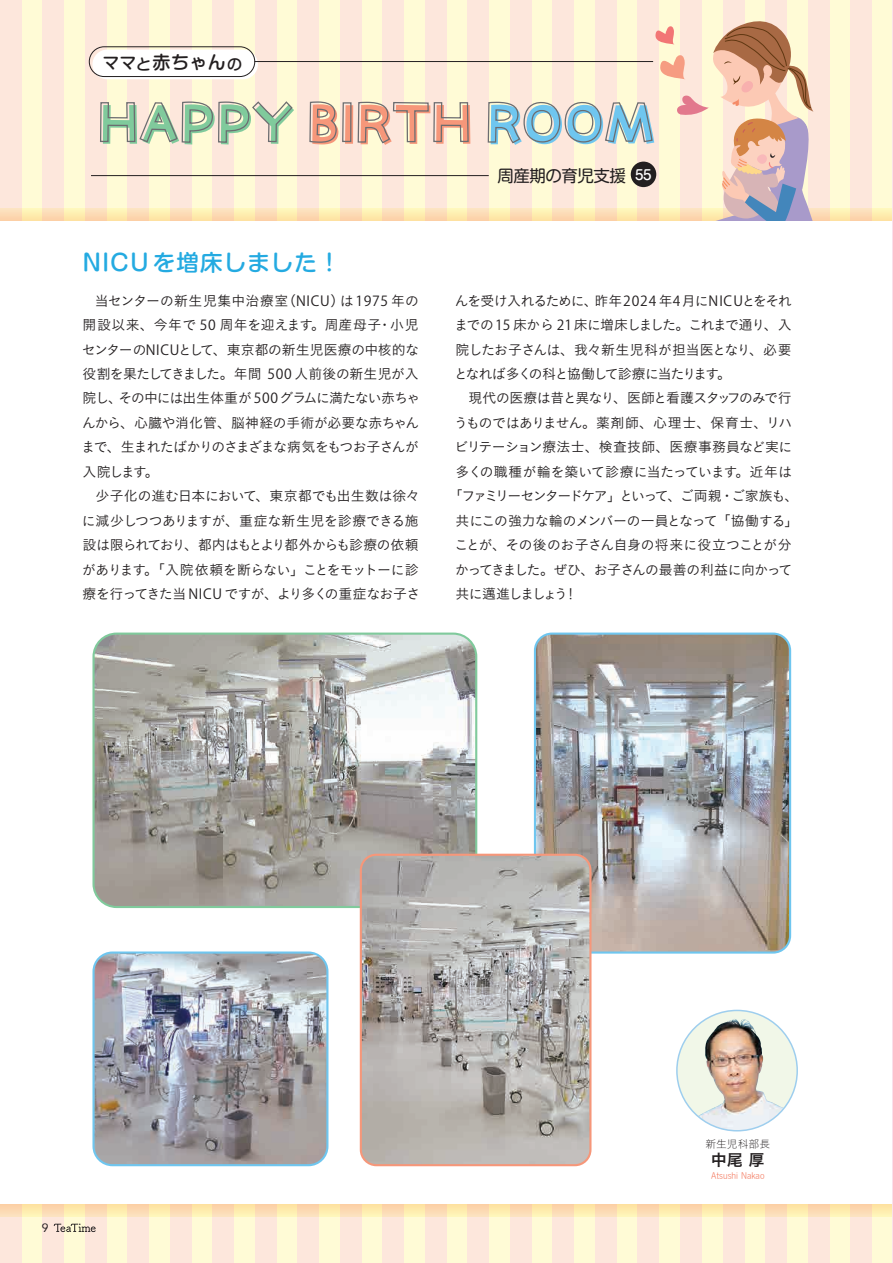
<style>
.page{position:relative;width:893px;height:1263px;background:#fffbd6}
.page>*{position:absolute;margin:0;border:0;box-sizing:border-box;transform-origin:0 0}
.t1{font:500 22.5px "P Shin M Go Pr 6 N";letter-spacing:.05em;color:#24aae1}
.t2{font:500 18px "P Shin M Go Pr 6 N";color:#231f20}
.t3{font:16.5px "P Shin M Go Pr 6 N";letter-spacing:-.03em;color:#231f20}
.t4{font:16.2px "Koburina Go Std N W6";color:#231f20}
.t5{font:13.8px "Koburina Go Std N W3";letter-spacing:-.04em;color:#231f20}
.t6{font:13.8px/24.5px "Koburina Go Std N W3";letter-spacing:-.06em;color:#231f20}
.t7{font:13.8px "Koburina Go Std N W3";letter-spacing:-.08em;color:#231f20}
.t8{font:13.8px/24.5px "Koburina Go Std N W3";letter-spacing:-.02em;color:#231f20}
.t9{font:13.8px "Koburina Go Std N W3";letter-spacing:-.015em;color:#231f20}
.t10{font:13.8px "Koburina Go Std N W3";letter-spacing:-.12em;color:#231f20}
.t11{font:13.8px "Koburina Go Std N W3";letter-spacing:-.1em;color:#231f20}
.t12{font:13.8px "Koburina Go Std N W3";letter-spacing:-.095em;color:#231f20}
.t13{font:13.8px "Koburina Go Std N W3";letter-spacing:.005em;color:#231f20}
.t14{font:13.8px "Koburina Go Std N W3";letter-spacing:.015em;color:#231f20}
.t15{font:13.8px "Koz Go Pro";letter-spacing:.05em;color:#231f20}
.t16{font:13.8px "Koburina Go Std N W3";letter-spacing:-.09em;color:#231f20}
.t17{font:500 13.5px "P Shin M Go Pr 6 N";color:#fff}
.t18{font:12px "Avenir";color:#231f20}
.t19{font:10.8px "Koburina Go Std N W1";color:#231f20}
.t20{font:9px "Koburina Go Std N W1";color:#f26648}
.s1{font-size:16.5px}
.s2{font-size:15px}
.s3{font-family:"Koburina Go Std N W3"}
.s4{font-family:"Koz Go Pro"}
</style>
<div class="page">
<div style="left:0;top:0;width:21px;height:1263px;background:#fde7dc"></div>
<div style="left:43px;top:0;width:21px;height:1263px;background:#fde7dc"></div>
<div style="left:85px;top:0;width:21px;height:1263px;background:#fde7dc"></div>
<div style="left:128px;top:0;width:21px;height:1263px;background:#fde7dc"></div>
<div style="left:170px;top:0;width:21px;height:1263px;background:#fde7dc"></div>
<div style="left:213px;top:0;width:21px;height:1263px;background:#fde7dc"></div>
<div style="left:255px;top:0;width:21px;height:1263px;background:#fde7dc"></div>
<div style="left:298px;top:0;width:21px;height:1263px;background:#fde7dc"></div>
<div style="left:340px;top:0;width:21px;height:1263px;background:#fde7dc"></div>
<div style="left:383px;top:0;width:21px;height:1263px;background:#fde7dc"></div>
<div style="left:425px;top:0;width:21px;height:1263px;background:#fde7dc"></div>
<div style="left:468px;top:0;width:21px;height:1263px;background:#fde7dc"></div>
<div style="left:510px;top:0;width:21px;height:1263px;background:#fde7dc"></div>
<div style="left:553px;top:0;width:21px;height:1263px;background:#fde7dc"></div>
<div style="left:595px;top:0;width:22px;height:1263px;background:#fde7dc"></div>
<div style="left:638px;top:0;width:21px;height:1263px;background:#fde7dc"></div>
<div style="left:680px;top:0;width:22px;height:1263px;background:#fde7dc"></div>
<div style="left:723px;top:0;width:21px;height:1263px;background:#fde7dc"></div>
<div style="left:765px;top:0;width:22px;height:1263px;background:#fde7dc"></div>
<div style="left:808px;top:0;width:21px;height:1263px;background:#fde7dc"></div>
<div style="left:850px;top:0;width:22px;height:1263px;background:#fde7dc"></div>
<svg style="left:0;top:208px;width:893px;height:13px;background:#fce2b2"></svg>
<svg style="left:0;top:1203px;width:893px;height:13px;background:#fde3b4"></svg>
<div style="left:0;top:221px;width:893px;height:982px;background:#fff"></div>
<svg style="left:54px;top:1223px;width:42px;height:9px"></svg>
<div style="left:677px;top:1010px;width:120px;height:121px;background:#f1f7e8;border-radius:50%"></div>
<img style="left:537px;top:635px;width:251px;height:316px">
<div style="left:534px;top:632px;width:257px;height:322px;border:2px solid #6fc6ef;border-radius:17px"></div>
<img style="left:95px;top:954px;width:232px;height:211px">
<div style="left:92px;top:951px;width:236px;height:215px;border:2px solid #6fc6ef;border-radius:19px"></div>
<img style="left:95px;top:635px;width:380px;height:270px">
<div style="left:92px;top:632px;width:385px;height:276px;border:2px solid #80ca9c;border-radius:23px"></div>
<img style="left:361px;top:855px;width:229px;height:310px">
<div style="left:360px;top:854px;width:231px;height:312px;border:2px solid #f6977a;border-radius:16px"></div>
<img style="left:698px;top:1019px;width:86px;height:112px">
<div style="left:676px;top:1010px;width:122px;height:121px;border:2px solid #9eceee;border-radius:50%"></div>
<div style="left:92px;top:50px;width:166px;height:29px;background:#fff;border-radius:15px"></div>
<div style="left:89px;top:46px;width:166px;height:31px;border:1px solid #231f20;border-radius:15px"></div>
<hr style="left:91px;top:175px;width:398px;height:1px;background:#231f20">
<hr style="left:255px;top:61px;width:398px;height:1px;background:#231f20">
<svg style="left:99px;top:100px;width:195px;height:121px"></svg>
<svg style="left:309px;top:101px;width:161px;height:44px"></svg>
<svg style="left:487px;top:18px;width:329px;height:203px"></svg>
<h2 class="t2" style="left:103px;top:48px;width:141px"><span class="s1">ママ</span><span class="s2">と</span>赤ちゃん<span class="s2">の</span></h2>
<h1 class="t1" style="left:83px;top:244px;width:260px">NICUを増床しました!</h1>
<p class="t15" style="left:282px;top:292px;width:64px"><span class="s3">（</span>NICU<span class="s3">）</span></p>
<p class="t14" style="left:95px;top:290px;width:195px">当センターの新生児集中治療室</p>
<p class="t15" style="left:340px;top:292px;width:81px"><span class="s3">は</span>1975 <span class="s3">年の</span></p>
<p class="t13" style="left:83px;top:314px;width:232px">開設以来、今年で <span class="s4">50</span> 周年を迎えます</p>
<p class="t5" style="left:82px;top:339px;width:339px">センターの<span class="s4">NICU</span>として、東京都の新生児医療の中核的な</p>
<p class="t5" style="left:83px;top:363px;width:337px">役割を果たしてきました。年間 <span class="s4">500</span> 人前後の新生児が入</p>
<p class="t6" style="left:118px;top:386px;width:303px">その中には出生体重が <span class="s4">500</span> グラムに満たない赤ちゃ</p>
<p class="t5" style="left:311px;top:314px;width:72px">。周産母子</p>
<p class="t5" style="left:378px;top:314px;width:42px">・小児</p>
<p class="t5" style="left:83px;top:388px;width:41px">院し、</p>
<p class="t5" style="left:82px;top:412px;width:339px">んから、心臓や消化管、脳神経の手術が必要な赤ちゃん</p>
<p class="t7" style="left:81px;top:437px;width:339px">まで、生まれたばかりのさまざまな病気をもつお子さんが</p>
<p class="t5" style="left:145px;top:461px;width:15px">。</p>
<p class="t5" style="left:83px;top:461px;width:66px">入院します</p>
<p class="t9" style="left:95px;top:486px;width:326px">少子化の進む日本において、東京都でも出生数は徐々</p>
<p class="t5" style="left:82px;top:510px;width:338px">に減少しつつありますが、重症な新生児を診療できる施</p>
<p class="t7" style="left:83px;top:534px;width:337px">設は限られており、都内はもとより都外からも診療の依頼</p>
<p class="t5" style="left:144px;top:559px;width:276px">。「入院依頼を断らない」ことをモットーに診</p>
<p class="t6" style="left:82px;top:557px;width:340px">があります<br>療を行ってきた当 <span class="s4">NICU</span> ですが、より多くの重症なお子さ</p>
<p class="t3" style="left:497px;top:162px;width:130px">周産期の育児支援</p>
<p class="t17" style="left:635px;top:164px;width:18px">55</p>
<p class="t5" style="left:594px;top:290px;width:199px">昨年<span class="s4">2024</span>年<span class="s4">4</span>月に<span class="s4">NICU</span>とをそれ</p>
<p class="t16" style="left:455px;top:290px;width:144px">んを受け入れるために、</p>
<p class="t11" style="left:454px;top:314px;width:339px">までの<span class="s4">15</span> 床から <span class="s4">21</span> 床に増床しました。これまで通り、入</p>
<p class="t5" style="left:456px;top:339px;width:337px">院したお子さんは、我々新生児科が担当医となり、必要</p>
<p class="t5" style="left:717px;top:363px;width:15px">。</p>
<p class="t12" style="left:454px;top:363px;width:267px">となれば多くの科と協働して診療に当たります</p>
<p class="t5" style="left:468px;top:388px;width:325px">現代の医療は昔と異なり、医師と看護スタッフのみで行</p>
<p class="t5" style="left:454px;top:412px;width:340px">うものではありません。薬剤師、心理士、保育士、リハ</p>
<p class="t8" style="left:455px;top:435px;width:339px">ビリテーション療法士、検査技師、医療事務員など実に</p>
<p class="t5" style="left:735px;top:461px;width:58px">。近年は</p>
<p class="t8" style="left:731px;top:459px;width:69px;text-indent:-276px">多くの職種が輪を築いて診療に当たっています<br>ご家族も、</p>
<p class="t10" style="left:449px;top:486px;width:287px">「ファミリーセンタードケア」といって、ご両親・</p>
<p class="t5" style="left:456px;top:510px;width:344px">共にこの強力な輪のメンバーの一員となって「協働する「</p>
<p class="t9" style="left:454px;top:534px;width:339px">ことが、その後のお子さん自身の将来に役立つことが分</p>
<p class="t6" style="left:455px;top:557px;width:339px">かってきました。ぜひ、お子さんの最善の利益に向かって</p>
<p class="t5" style="left:564px;top:583px;width:15px">!</p>
<p class="t10" style="left:456px;top:583px;width:114px">共に邁進しましょう</p>
<p class="t18" style="left:42px;top:1218px;width:8px">9</p>
<p class="t19" style="left:705px;top:1135px;width:66px">新生児科部長</p>
<p class="t4" style="left:711px;top:1147px;width:55px">中尾厚</p>
<p class="t20" style="left:711px;top:1169px;width:55px">Atsushi Nakao</p>
</div>
